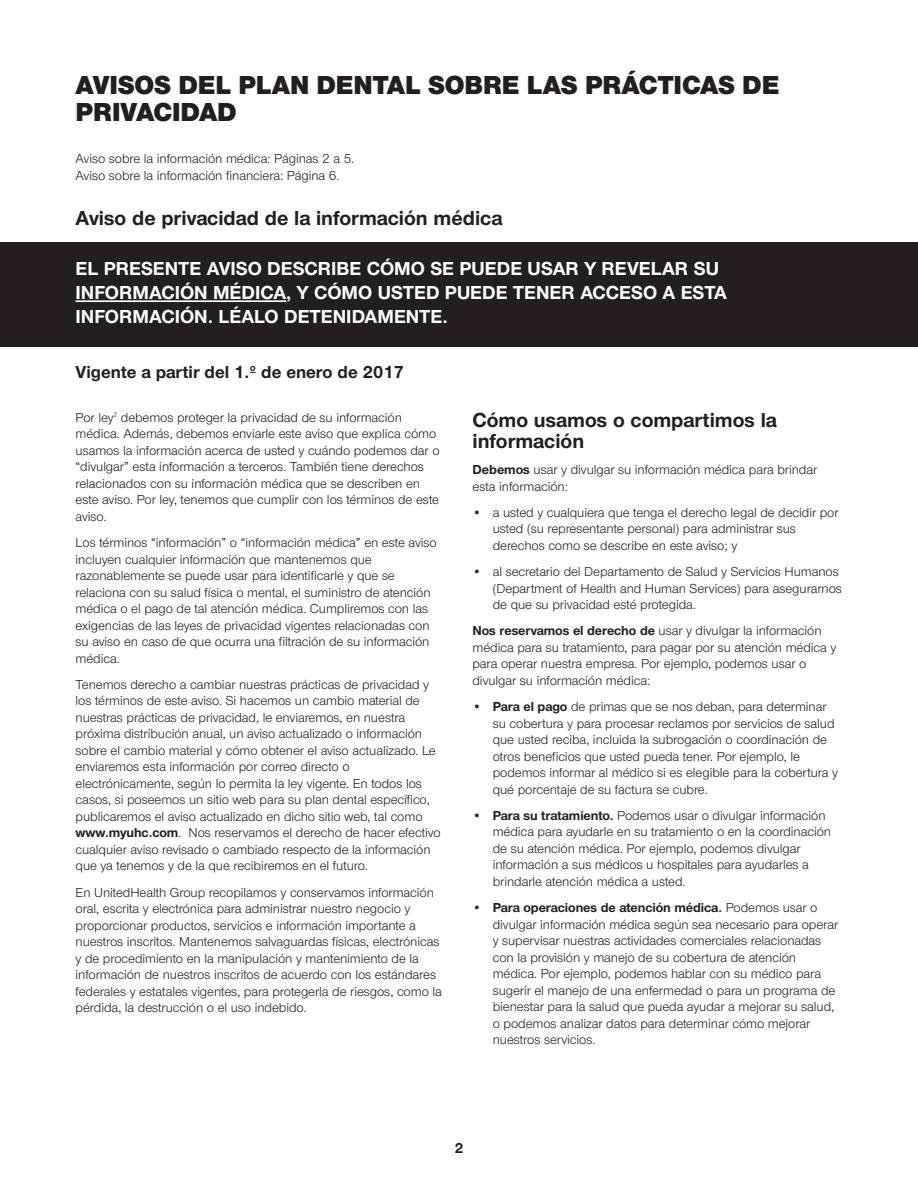
<style>
.page{position:relative;width:918px;height:1188px;background:#fff}
.page>*{position:absolute;margin:0;border:0;box-sizing:border-box;transform-origin:0 0}
.t1{font:900 27px/27px "UHC Sans";letter-spacing:-.005em;color:#231f20}
.t2{font:700 21px/21px "UHC Sans";color:#231f20}
.t3{font:700 19.5px/24px "UHC Sans";color:#fff}
.t4{font:700 18px "UHC Sans";color:#231f20}
.t5{font:700 15px "UHC Sans";color:#231f20}
.t6{font:13.5px/16.5px "UHC Sans";letter-spacing:-.005em;color:#231f20}
.s1{font-weight:700}
</style>
<div class="page">
<div style="left:0;top:242px;width:918px;height:105px;background:#231f20"></div>
<hr style="left:76px;top:300px;width:210px;height:2px;background:#fff">
<h1 class="t1" style="left:76px;top:71px;width:705px">AVISOS DEL PLAN DENTAL SOBRE LAS PRÁCTICAS DE<br>PRIVACIDAD</h1>
<p class="t6" style="left:76px;top:150px;width:280px">Aviso sobre la información médica: Páginas 2 a 5.<br>Aviso sobre la información financiera: Página 6.</p>
<h2 class="t2" style="left:76px;top:207px;width:428px">Aviso de privacidad de la información médica</h2>
<h3 class="t3" style="left:76px;top:257px;width:653px">EL PRESENTE AVISO DESCRIBE CÓMO SE PUEDE USAR Y REVELAR SU<br>INFORMACIÓN MÉDICA, Y CÓMO USTED PUEDE TENER ACCESO A ESTA<br>INFORMACIÓN. LÉALO DETENIDAMENTE.</h3>
<h3 class="t4" style="left:76px;top:361px;width:330px">Vigente a partir del 1.º de enero de 2017</h3>
<p class="t6" style="left:76px;top:409px;width:366px">Por ley<sup>2</sup> debemos proteger la privacidad de su información médica. Además, debemos enviarle este aviso que explica cómo usamos la información acerca de usted y cuándo podemos dar o “divulgar” esta información a terceros. También tiene derechos relacionados con su información médica que se describen en este aviso. Por ley, tenemos que cumplir con los términos de este aviso.</p>
<p class="t6" style="left:76px;top:534px;width:363px">Los términos “información” o “información médica” en este aviso incluyen cualquier información que mantenemos que razonablemente se puede usar para identificarle y que se relaciona con su salud física o mental, el suministro de atención médica o el pago de tal atención médica. Cumpliremos con las exigencias de las leyes de privacidad vigentes relacionadas con su aviso en caso de que ocurra una filtración de su información médica.</p>
<p class="t6" style="left:76px;top:676px;width:367px">Tenemos derecho a cambiar nuestras prácticas de privacidad y los términos de este aviso. Si hacemos un cambio material de nuestras prácticas de privacidad, le enviaremos, en nuestra próxima distribución anual, un aviso actualizado o información sobre el cambio material y cómo obtener el aviso actualizado. Le enviaremos esta información por correo directo o electrónicamente, según lo permita la ley vigente. En todos los casos, si poseemos un sitio web para su plan dental específico, publicaremos el aviso actualizado en dicho sitio web, tal como <span class="s1">www.myuhc.com</span>. Nos reservamos el derecho de hacer efectivo cualquier aviso revisado o cambiado respecto de la información que ya tenemos y de la que recibiremos en el futuro.</p>
<p class="t6" style="left:76px;top:884px;width:368px">En UnitedHealth Group recopilamos y conservamos información oral, escrita y electrónica para administrar nuestro negocio y proporcionar productos, servicios e información importante a nuestros inscritos. Mantenemos salvaguardas físicas, electrónicas y de procedimiento en la manipulación y mantenimiento de la información de nuestros inscritos de acuerdo con los estándares federales y estatales vigentes, para protegerla de riesgos, como la pérdida, la destrucción o el uso indebido.</p>
<h2 class="t2" style="left:472px;top:409px;width:306px">Cómo usamos o compartimos la información</h2>
<p class="t6" style="left:472px;top:461px;width:346px"><span class="s1">Debemos</span> usar y divulgar su información médica para brindar esta información:</p>
<p class="t6" style="left:493px;top:504px;width:347px;text-indent:-20px">• a usted y cualquiera que tenga el derecho legal de decidir por usted (su representante personal) para administrar sus derechos como se describe en este aviso; y</p>
<p class="t6" style="left:493px;top:563px;width:351px;text-indent:-20px">• al secretario del Departamento de Salud y Servicios Humanos (Department of Health and Human Services) para asegurarnos de que su privacidad esté protegida.</p>
<p class="t6" style="left:473px;top:622px;width:365px"><span class="s1">Nos reservamos el derecho de</span> usar y divulgar la información médica para su tratamiento, para pagar por su atención médica y para operar nuestra empresa. Por ejemplo, podemos usar o divulgar su información médica:</p>
<p class="t6" style="left:493px;top:698px;width:347px;text-indent:-20px">• <span class="s1">Para el pago</span> de primas que se nos deban, para determinar su cobertura y para procesar reclamos por servicios de salud que usted reciba, incluida la subrogación o coordinación de otros beneficios que usted pueda tener. Por ejemplo, le podemos informar al médico si es elegible para la cobertura y qué porcentaje de su factura se cubre.</p>
<p class="t6" style="left:493px;top:807px;width:340px;text-indent:-20px">• <span class="s1">Para su tratamiento.</span> Podemos usar o divulgar información médica para ayudarle en su tratamiento o en la coordinación de su atención médica. Por ejemplo, podemos divulgar información a sus médicos u hospitales para ayudarles a brindarle atención médica a usted.</p>
<p class="t6" style="left:493px;top:899px;width:347px;text-indent:-20px">• <span class="s1">Para operaciones de atención médica.</span> Podemos usar o divulgar información médica según sea necesario para operar y supervisar nuestras actividades comerciales relacionadas con la provisión y manejo de su cobertura de atención médica. Por ejemplo, podemos hablar con su médico para sugerir el manejo de una enfermedad o para un programa de bienestar para la salud que pueda ayudar a mejorar su salud, o podemos analizar datos para determinar cómo mejorar nuestros servicios.</p>
<p class="t5" style="left:455px;top:1139px;width:10px">2</p>
</div>
